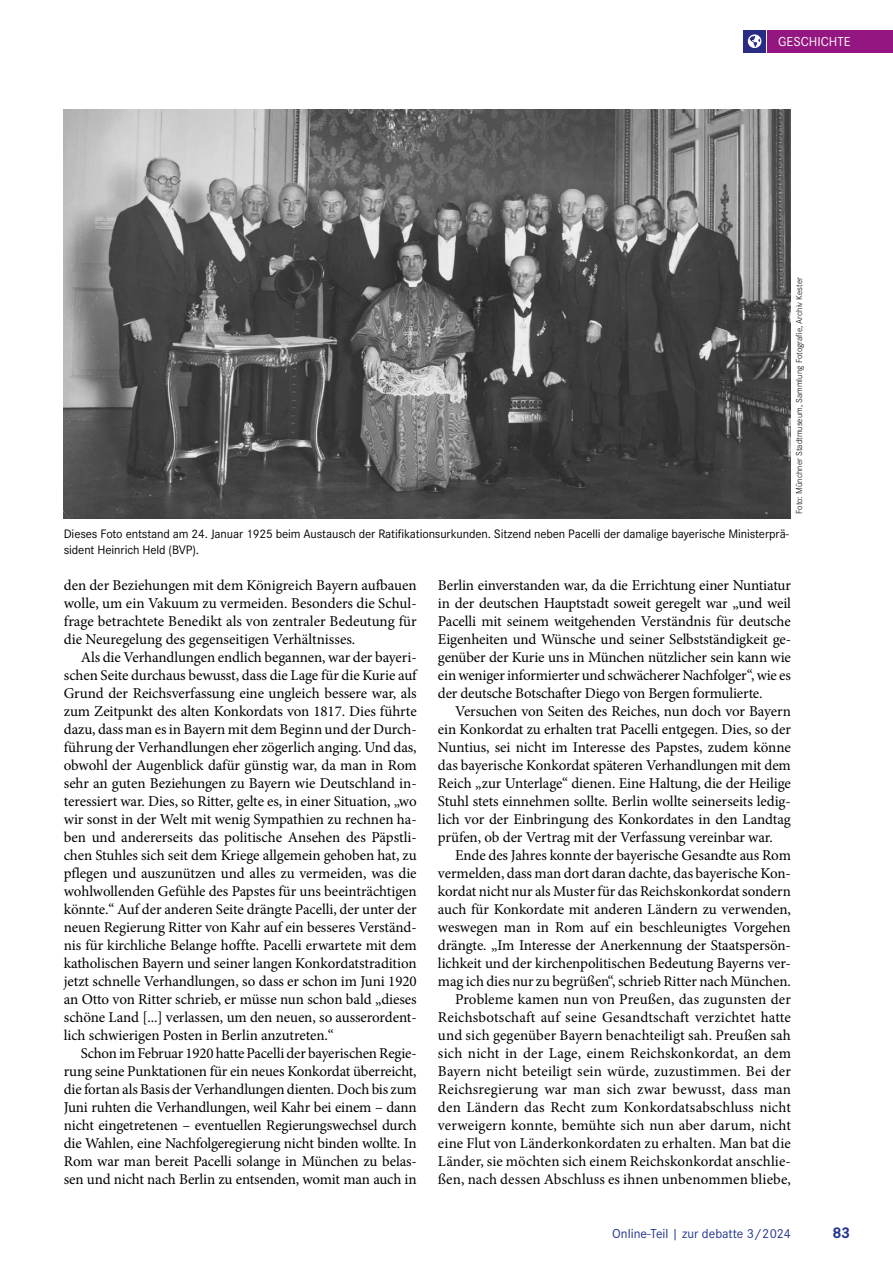
<style>
.page{position:relative;width:893px;height:1263px;background:#fff}
.page>*{position:absolute;margin:0;border:0;box-sizing:border-box;transform-origin:0 0}
.t1{font:700 16.05px "Corporate S";color:#21348c}
.t2{font:15px/18px "Minion Pro";color:#000;text-align:justify}
.t3{font:13.5px "Corporate S";color:#21348c}
.t4{font:13.5px "Corporate S";color:#fff}
.t5{font:12.75px/16px "Corporate S";letter-spacing:-.01em;color:#000}
.t6{font:300 9px "Corporate S";color:#000}
</style>
<div class="page">
<div style="left:743px;top:30px;width:23px;height:23px;background:#282c82"></div>
<svg style="left:748px;top:34px;width:13px;height:14px"></svg>
<div style="left:768px;top:30px;width:125px;height:23px;background:#941680"></div>
<img style="left:64px;top:109px;width:727px;height:409px">
<p class="t4" style="left:778px;top:37px;width:74px">GESCHICHTE</p>
<p class="t6" style="left:796px;top:514px;width:238px;rotate:-90deg">Foto: Münchner Stadtmuseum, Sammlung Fotografie, Archiv Kester</p>
<p class="t5" style="left:64px;top:526px;width:726px">Dieses Foto entstand am 24. Januar 1925 beim Austausch der Ratifikationsurkunden. Sitzend neben Pacelli der damalige bayerische Ministerprä&shy;sident Heinrich Held (BVP).</p>
<p class="t2" style="left:64px;top:577px;width:354px">den der Beziehungen mit dem Königreich Bayern aufbauen wolle, um ein Vakuum zu vermeiden. Besonders die Schul&shy;frage betrachtete Benedikt als von zentraler Bedeutung für die Neuregelung des gegenseitigen Verhältnisses.</p>
<p class="t2" style="left:64px;top:649px;width:355px;text-indent:17px">Als die Verhandlungen endlich begannen, war der bayeri&shy;schen Seite durchaus bewusst, dass die Lage für die Kurie auf Grund der Reichsverfassung eine ungleich bessere war, als zum Zeitpunkt des alten Konkordats von 1817. Dies führte dazu, dass man es in Bayern mit dem Beginn und der Durch&shy;führung der Verhandlungen eher zögerlich anging. Und das, obwohl der Augenblick dafür günstig war, da man in Rom sehr an guten Beziehungen zu Bayern wie Deutschland in&shy;teressiert war. Dies, so Ritter, gelte es, in einer Situation, „wo wir sonst in der Welt mit wenig Sympathien zu rechnen ha&shy;ben und andererseits das politische Ansehen des Päpstli&shy;chen Stuhles sich seit dem Kriege allgemein gehoben hat, zu pflegen und auszunützen und alles zu vermeiden, was die wohlwollenden Gefühle des Papstes für uns beeinträchtigen könnte.“ Auf der anderen Seite drängte Pacelli, der unter der neuen Regierung Ritter von Kahr auf ein besseres Verständ&shy;nis für kirchliche Belange hoffte. Pacelli erwartete mit dem katholischen Bayern und seiner langen Konkordatstradition jetzt schnelle Verhandlungen, so dass er schon im Juni 1920 an Otto von Ritter schrieb, er müsse nun schon bald „dieses schöne Land [...] verlassen, um den neuen, so ausserordent&shy;lich schwierigen Posten in Berlin anzutreten.“</p>
<p class="t2" style="left:64px;top:1045px;width:354px;text-indent:17px">Schon im Februar 1920 hatte Pacelli der bayerischen Regie&shy;rung seine Punktationen für ein neues Konkordat überreicht, die fortan als Basis der Verhandlungen dienten. Doch bis zum Juni ruhten die Verhandlungen, weil Kahr bei einem – dann nicht eingetretenen – eventuellen Regierungswechsel durch die Wahlen, eine Nachfolgeregierung nicht binden wollte. In Rom war man bereit Pacelli solange in München zu belas&shy;sen und nicht nach Berlin zu entsenden, womit man auch in</p>
<p class="t2" style="left:438px;top:577px;width:355px">Berlin einverstanden war, da die Errichtung einer Nuntiatur in der deutschen Hauptstadt soweit geregelt war „und weil Pacelli mit seinem weitgehenden Verständnis für deutsche Eigenheiten und Wünsche und seiner Selbstständigkeit ge&shy;genüber der Kurie uns in München nützlicher sein kann wie ein weniger informierter und schwächerer Nachfolger“, wie es der deutsche Botschafter Diego von Bergen formulierte.</p>
<p class="t2" style="left:438px;top:703px;width:354px;text-indent:17px">Versuchen von Seiten des Reiches, nun doch vor Bayern ein Konkordat zu erhalten trat Pacelli entgegen. Dies, so der Nuntius, sei nicht im Interesse des Papstes, zudem könne das bayerische Konkordat späteren Verhandlungen mit dem Reich „zur Unterlage“ dienen. Eine Haltung, die der Heilige Stuhl stets einnehmen sollte. Berlin wollte seinerseits ledig&shy;lich vor der Einbringung des Konkordates in den Landtag prüfen, ob der Vertrag mit der Verfassung vereinbar war.</p>
<p class="t2" style="left:438px;top:847px;width:355px;text-align:right">Ende des Jahres konnte der bayerische Gesandte aus Rom vermelden, dass man dort daran dachte, das bayerische Kon&shy;kordat nicht nur als Muster für das Reichskonkordat sondern auch für Konkordate mit anderen Ländern zu verwenden, weswegen man in Rom auf ein beschleunigtes Vorgehen drängte. „Im Interesse der Anerkennung der Staatspersön&shy;lichkeit und der kirchenpolitischen Bedeutung Bayerns ver&shy;mag ich dies nur zu begrüßen“, schrieb Ritter nach München.<br>Probleme kamen nun von Preußen, das zugunsten der Reichsbotschaft auf seine Gesandtschaft verzichtet hatte und sich gegenüber Bayern benachteiligt sah. Preußen sah sich nicht in der Lage, einem Reichskonkordat, an dem Bayern nicht beteiligt sein würde, zuzustimmen. Bei der Reichsregierung war man sich zwar bewusst, dass man den Ländern das Recht zum Konkordatsabschluss nicht verweigern konnte, bemühte sich nun aber darum, nicht eine Flut von Länderkonkordaten zu erhalten. Man bat die Länder, sie möchten sich einem Reichskonkordat anschlie&shy;ßen, nach dessen Abschluss es ihnen unbenommen bliebe,</p>
<p class="t3" style="left:612px;top:1229px;width:180px">Online-Teil | zur debatte 3/2024</p>
<p class="t1" style="left:832px;top:1223px;width:19px">83</p>
</div>
